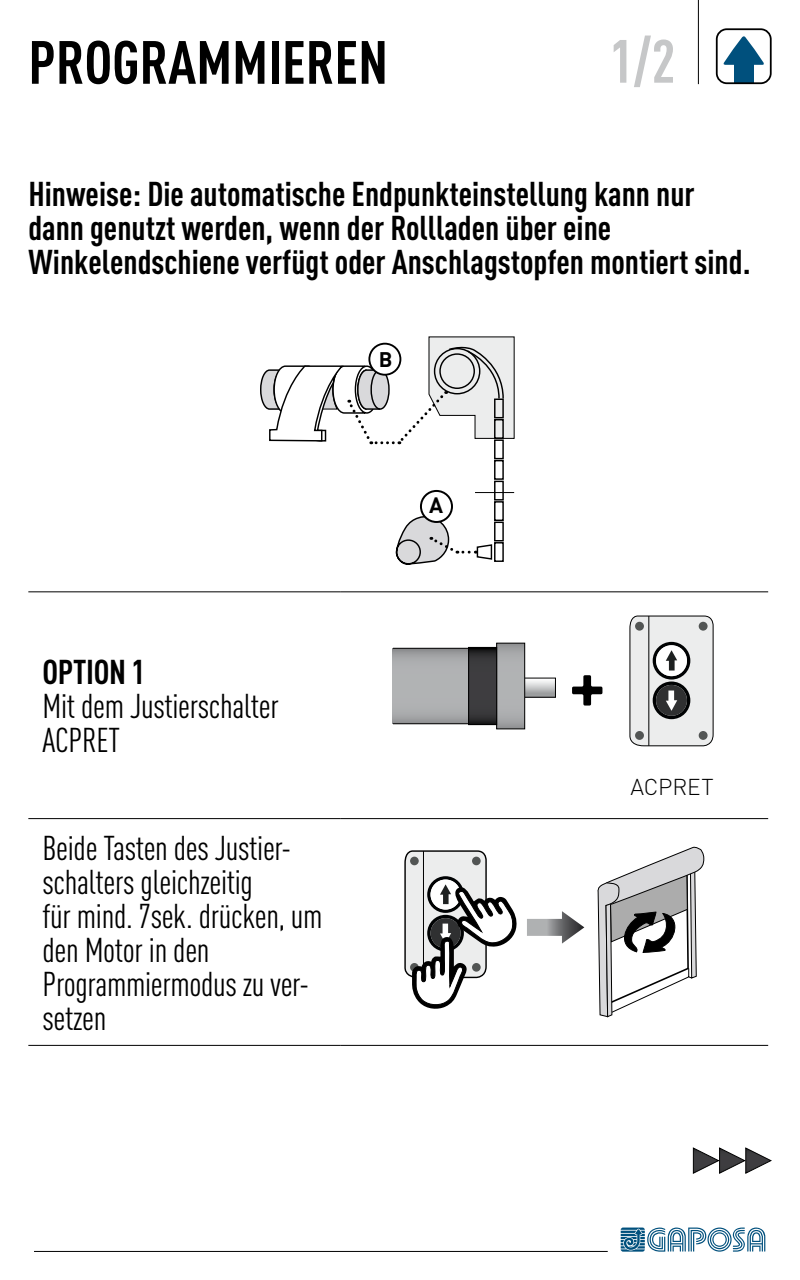
<style>
.page{position:relative;width:800px;height:1280px;background:#fff}
.page>*{position:absolute;margin:0;border:0;box-sizing:border-box;transform-origin:0 0}
.t1{font:700 condensed 60px "DIN Pro";color:#000}
.t2{font:700 condensed 60px "DIN Pro";color:#c6c7c8}
.t3{font:700 condensed 34px/34px "DIN Pro";color:#000}
.t4{font:condensed 34px/34px "DIN Pro";letter-spacing:-.01em;color:#000}
.t5{font:300 22.7px "DIN Pro";letter-spacing:-.005em;color:#000}
.t6{font:700 22px "DIN Pro";color:#000}
.t7{font:700 20.9px "DIN Pro";color:#000}
</style>
<div class="page">
<svg style="left:621px;top:1228px;width:144px;height:24px"></svg>
<hr style="left:34px;top:1251px;width:574px;height:1px;background:#000">
<hr style="left:698px;top:0;width:1px;height:84px;background:#000">
<div style="left:734px;top:58px;width:20px;height:25px;background:#00507d"></div>
<svg style="left:723px;top:36px;width:41px;height:29px"></svg>
<div style="left:716px;top:28px;width:56px;height:56px;border:2px solid #000;border-radius:10px"></div>
<svg style="left:693px;top:1147px;width:79px;height:27px"></svg>
<hr style="left:28px;top:592px;width:312px;height:1px;background:#000">
<hr style="left:340px;top:592px;width:428px;height:1px;background:#000">
<hr style="left:28px;top:818px;width:312px;height:1px;background:#000">
<hr style="left:340px;top:818px;width:428px;height:1px;background:#000">
<hr style="left:28px;top:1045px;width:312px;height:1px;background:#000">
<hr style="left:340px;top:1045px;width:428px;height:1px;background:#000">
<svg style="left:572px;top:675px;width:30px;height:31px"></svg>
<svg style="left:629px;top:615px;width:85px;height:132px;background:#c6c6c7"></svg>
<div style="left:635px;top:622px;width:9px;height:9px;background:#525554;border-radius:50%"></div>
<div style="left:699px;top:622px;width:9px;height:9px;background:#525554;border-radius:50%"></div>
<div style="left:635px;top:731px;width:9px;height:9px;background:#525554;border-radius:50%"></div>
<div style="left:699px;top:731px;width:9px;height:9px;background:#525554;border-radius:50%"></div>
<svg style="left:525px;top:680px;width:29px;height:15px"></svg>
<svg style="left:395px;top:650px;width:73px;height:72px;background:#abacae"></svg>
<div style="left:393px;top:648px;width:104px;height:76px;border:1px solid #000"></div>
<svg style="left:498px;top:645px;width:25px;height:82px;background:#abadae"></svg>
<div style="left:496px;top:643px;width:29px;height:86px;border:1px solid #000"></div>
<svg style="left:470px;top:649px;width:25px;height:74px;background:#373739"></svg>
<div style="left:468px;top:647px;width:29px;height:78px;border:1px solid #000"></div>
<svg style="left:527px;top:911px;width:57px;height:33px"></svg>
<svg style="left:404px;top:850px;width:113px;height:159px"></svg>
<svg style="left:597px;top:846px;width:107px;height:171px"></svg>
<div style="left:494px;top:439px;width:10px;height:20px;border:1px solid #000"></div>
<div style="left:494px;top:460px;width:10px;height:20px;border:1px solid #000"></div>
<div style="left:494px;top:481px;width:10px;height:20px;border:1px solid #000"></div>
<div style="left:494px;top:501px;width:10px;height:20px;border:1px solid #000"></div>
<div style="left:494px;top:522px;width:10px;height:19px;border:1px solid #000"></div>
<div style="left:494px;top:542px;width:10px;height:20px;border:1px solid #000"></div>
<hr style="left:475px;top:492px;width:39px;height:1px;background:#000">
<div style="left:420px;top:490px;width:33px;height:33px;border:2px solid #000;border-radius:50%"></div>
<svg style="left:260px;top:336px;width:255px;height:109px"></svg>
<svg style="left:475px;top:544px;width:18px;height:16px"></svg>
<svg style="left:395px;top:516px;width:74px;height:49px"></svg>
<h1 class="t1" style="left:28px;top:26px;width:361px">PROGRAMMIEREN</h1>
<h1 class="t2" style="left:609px;top:25px;width:67px">1/2</h1>
<p class="t3" style="left:28px;top:177px;width:724px">Hinweise: Die automatische Endpunkteinstellung kann nur dann genutzt werden, wenn der Rollladen über eine<br>Winkelendschiene verfügt oder Anschlagstopfen montiert sind.</p>
<p class="t3" style="left:43px;top:655px;width:104px">OPTION 1</p>
<p class="t4" style="left:43px;top:689px;width:238px">Mit dem Justierschalter<br>ACPRET</p>
<p class="t4" style="left:43px;top:831px;width:282px">Beide Tasten des Justier&shy;schalters gleichzeitig<br>für mind. 7sek. drücken, um den Motor in den<br>Programmiermodus zu ver&shy;setzen</p>
<p class="t7" style="left:379px;top:345px;width:15px">B</p>
<p class="t6" style="left:429px;top:491px;width:16px">A</p>
<p class="t5" style="left:630px;top:771px;width:85px">ACPRET</p>
</div>
